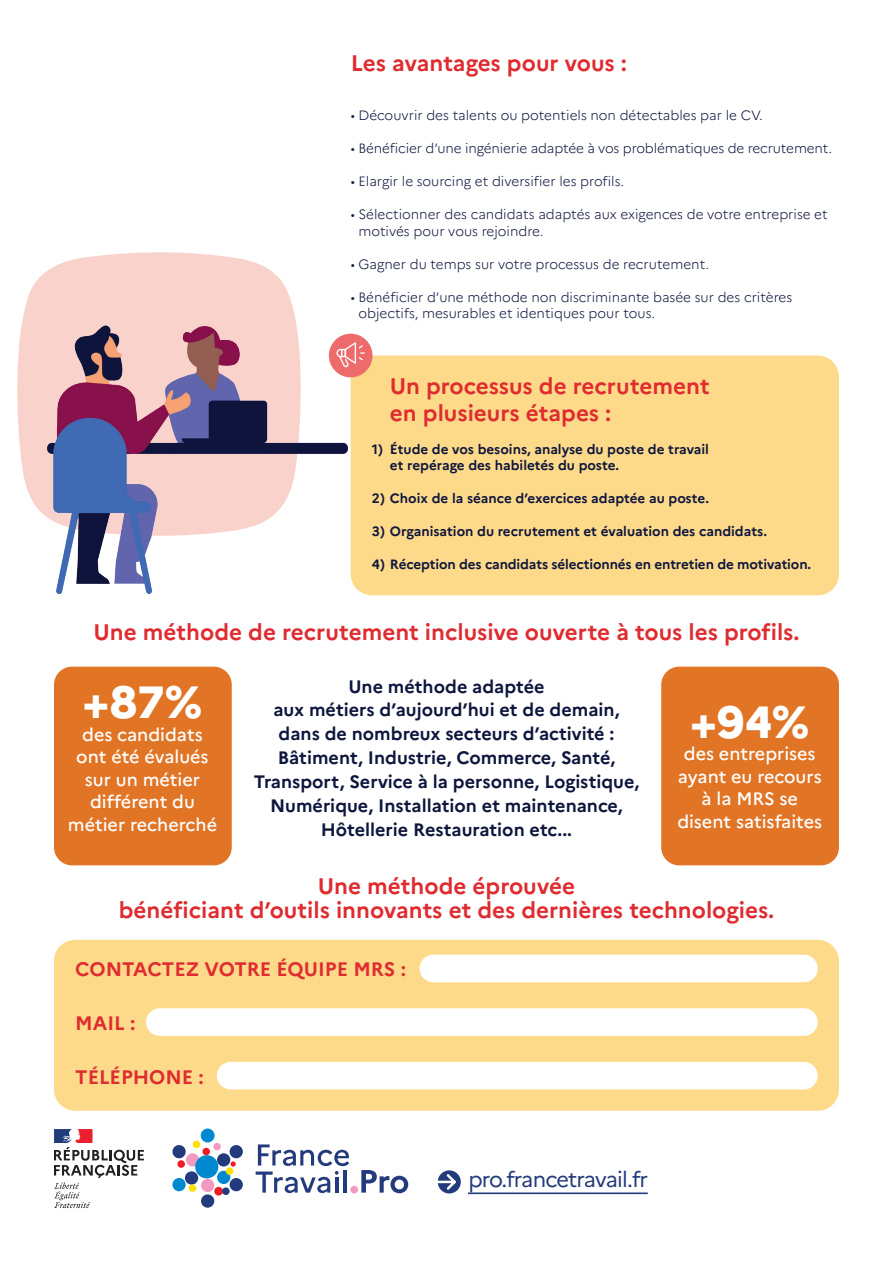
<style>
.page{position:relative;width:893px;height:1263px;background:#fff}
.page>*{position:absolute;margin:0;border:0;box-sizing:border-box;transform-origin:0 0}
.t1{font:800 45px "Marianne";color:#fff}
.t2{font:700 22.5px/27px "Marianne";color:#df2c31}
.t3{font:21.75px "Marianne";letter-spacing:-.04em;color:#233b7d}
.t4{font:700 19.5px "Marianne";color:#df2c31}
.t5{font:700 18px/24px "Marianne";color:#0e163d;text-align:center}
.t6{font:500 18px/22.5px "Marianne";color:#fff;text-align:center}
.t7{font:300 13.5px/16.5px "Marianne";color:#0e163d}
.t8{font:700 13.5px/16.5px "Marianne";letter-spacing:-.005em;color:#0e163d}
</style>
<div class="page">
<svg style="left:17px;top:252px;width:279px;height:262px;fill:#fad2cc"></svg>
<div style="left:351px;top:355px;width:488px;height:240px;background:#fdda8a;border-radius:21px"></div>
<div style="left:329px;top:334px;width:44px;height:43px;background:#ed6b6b;border-radius:50%"></div>
<svg style="left:351px;top:342px;width:14px;height:22px"></svg>
<hr style="left:468px;top:1192px;width:180px;height:2px;background:#233b7d">
<svg style="left:438px;top:1170px;width:23px;height:23px"></svg>
<svg style="left:437px;top:1172px;width:21px;height:20px"></svg>
<svg style="left:54px;top:1129px;width:90px;height:79px"></svg>
<div style="left:230px;top:1178px;width:13px;height:13px;background:#233b7d;border-radius:50%"></div>
<div style="left:186px;top:1153px;width:13px;height:13px;background:#f499c2;border-radius:50%"></div>
<div style="left:217px;top:1171px;width:13px;height:13px;background:#0089cf;border-radius:50%"></div>
<div style="left:201px;top:1179px;width:13px;height:13px;background:#f499c2;border-radius:50%"></div>
<div style="left:201px;top:1194px;width:13px;height:14px;background:#233b7d;border-radius:50%"></div>
<div style="left:230px;top:1145px;width:13px;height:13px;background:#233b7d;border-radius:50%"></div>
<div style="left:217px;top:1153px;width:13px;height:13px;background:#233b7d;border-radius:50%"></div>
<div style="left:185px;top:1171px;width:13px;height:13px;background:#233b7d;border-radius:50%"></div>
<svg style="left:172px;top:1145px;width:14px;height:14px"></svg>
<div style="left:177px;top:1160px;width:8px;height:8px;background:#ee1d23;border-radius:50%"></div>
<svg style="left:214px;top:1186px;width:9px;height:10px"></svg>
<svg style="left:230px;top:1161px;width:6px;height:6px"></svg>
<svg style="left:202px;top:1147px;width:8px;height:8px"></svg>
<div style="left:213px;top:1142px;width:8px;height:9px;background:#f499c2;border-radius:50%"></div>
<div style="left:189px;top:1184px;width:8px;height:8px;background:#ffe101;border-radius:50%"></div>
<div style="left:226px;top:1167px;width:8px;height:8px;background:#ffe101;border-radius:50%"></div>
<svg style="left:222px;top:1187px;width:8px;height:8px"></svg>
<svg style="left:192px;top:1140px;width:9px;height:8px"></svg>
<div style="left:201px;top:1128px;width:14px;height:14px;background:#0089cf;border-radius:50%"></div>
<div style="left:172px;top:1178px;width:14px;height:13px;background:#0089cf;border-radius:50%"></div>
<div style="left:195px;top:1155px;width:23px;height:23px;background:#0089cf;border-radius:50%"></div>
<svg style="left:256px;top:1144px;width:93px;height:49px"></svg>
<svg style="left:361px;top:1170px;width:47px;height:23px"></svg>
<div style="left:350px;top:1186px;width:8px;height:7px;background:#f499c2;border-radius:50%"></div>
<div style="left:54px;top:940px;width:785px;height:171px;background:#fdda8a;border-radius:21px"></div>
<div style="left:420px;top:955px;width:398px;height:27px;background:#fff;border-radius:14px"></div>
<div style="left:146px;top:1008px;width:672px;height:28px;background:#fff;border-radius:14px"></div>
<div style="left:217px;top:1062px;width:601px;height:27px;background:#fff;border-radius:14px"></div>
<img style="left:43px;top:321px;width:308px;height:273px">
<div style="left:54px;top:667px;width:178px;height:198px;background:#e17425;border-radius:18px"></div>
<div style="left:661px;top:667px;width:178px;height:198px;background:#e17425;border-radius:18px"></div>
<h2 class="t2" style="left:351px;top:47px;width:278px">Les avantages pour vous :</h2>
<p class="t7" style="left:351px;top:106px;width:414px">• Découvrir des talents ou potentiels non détectables par le CV.</p>
<p class="t7" style="left:351px;top:139px;width:483px">• Bénéficier d’une ingénierie adaptée à vos problématiques de recrutement.</p>
<p class="t7" style="left:351px;top:172px;width:275px">• Elargir le sourcing et diversifier les profils.</p>
<p class="t7" style="left:358px;top:205px;width:471px;text-indent:-8px">• Sélectionner des candidats adaptés aux exigences de votre entreprise et motivés pour vous rejoindre.</p>
<p class="t7" style="left:351px;top:254px;width:360px">• Gagner du temps sur votre processus de recrutement.</p>
<p class="t7" style="left:358px;top:287px;width:435px;text-indent:-8px">• Bénéficier d’une méthode non discriminante basée sur des critères objectifs, mesurables et identiques pour tous.</p>
<h2 class="t2" style="left:390px;top:370px;width:321px">Un processus de recrutement en plusieurs étapes :</h2>
<p class="t8" style="left:390px;top:439px;width:321px;text-indent:-18px">1) Étude de vos besoins, analyse du poste de travail et repérage des habiletés du poste.</p>
<p class="t8" style="left:372px;top:489px;width:339px">2) Choix de la séance d’exercices adaptée au poste.</p>
<p class="t8" style="left:372px;top:522px;width:397px">3) Organisation du recrutement et évaluation des candidats.</p>
<p class="t8" style="left:372px;top:555px;width:441px">4) Réception des candidats sélectionnés en entretien de motivation.</p>
<h2 class="t2" style="left:94px;top:616px;width:707px">Une méthode de recrutement inclusive ouverte à tous les profils.</h2>
<h1 class="t1" style="left:83px;top:667px;width:121px">+87%</h1>
<h3 class="t6" style="left:68px;top:722px;width:151px">des candidats ont été évalués sur un métier différent du métier recherché</h3>
<p class="t5" style="left:254px;top:673px;width:387px">Une méthode adaptée<br>aux métiers d’aujourd’hui et de demain, dans de nombreux secteurs d’activité :<br>Bâtiment, Industrie, Commerce, Santé, Transport, Service à la personne, Logistique, Numérique, Installation et maintenance, Hôtellerie Restauration etc...</p>
<h1 class="t1" style="left:690px;top:687px;width:121px">+94%</h1>
<h3 class="t6" style="left:677px;top:741px;width:146px">des entreprises ayant eu recours à la MRS se disent satisfaites</h3>
<h2 class="t2" style="left:119px;top:872px;width:657px;line-height:24px;text-align:center">Une méthode éprouvée<br>bénéficiant d’outils innovants et des dernières technologies.</h2>
<h3 class="t4" style="left:75px;top:954px;width:332px">CONTACTEZ VOTRE ÉQUIPE MRS :</h3>
<h3 class="t4" style="left:75px;top:1008px;width:62px">MAIL :</h3>
<h3 class="t4" style="left:75px;top:1062px;width:130px">TÉLÉPHONE :</h3>
<h3 class="t3" style="left:468px;top:1163px;width:181px">pro.francetravail.fr</h3>
</div>
